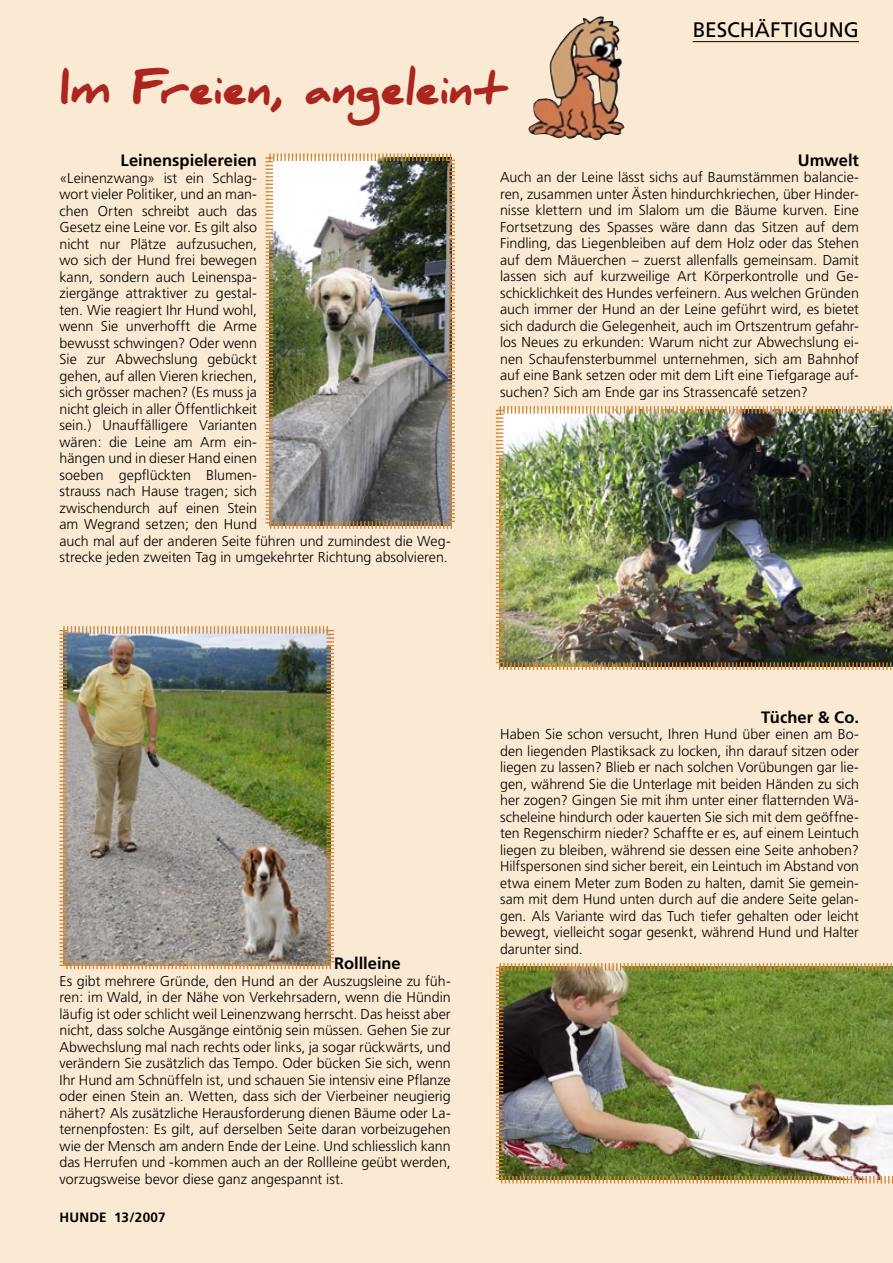
<style>
.page{position:relative;width:893px;height:1263px;background:#faead3}
.page>*{position:absolute;margin:0;border:0;box-sizing:border-box;transform-origin:0 0}
.t1{font:900 42px "Daniel";letter-spacing:-.01em;color:#aa261f}
.t2{font:21px "Frutiger";color:#000}
.t3{font:700 16.5px "Frutiger";color:#000}
.t4{font:300 14.25px/16.5px "Frutiger";color:#000;text-align:justify}
.t5{font:700 13.5px "Frutiger";letter-spacing:.015em;color:#000}
</style>
<div class="page">
<hr style="left:693px;top:41px;width:166px;height:1px;background:#000">
<img style="left:265px;top:153px;width:190px;height:376px">
<img style="left:59px;top:626px;width:276px;height:344px">
<img style="left:495px;top:963px;width:398px;height:221px">
<img style="left:495px;top:406px;width:398px;height:264px">
<img style="left:528px;top:16px;width:97px;height:124px">
<h2 class="t2" style="left:693px;top:17px;width:165px">BESCHÄFTIGU NG</h2>
<h1 class="t1" style="left:60px;top:65px;width:449px">Im Freien, angeleint</h1>
<p class="t3" style="left:121px;top:151px;width:138px">Leinenspielereien</p>
<p class="t4" style="left:60px;top:170px;width:393px;text-align:left">«Leinenzwang» ist ein Schlag-<br>wort vieler Politiker, und an man-<br>chen Orten schreibt auch das<br>Gesetz eine Leine vor. Es gilt also<br>nicht nur Plätze aufzusuchen,<br>wo sich der Hund frei bewegen<br>kann, sondern auch Leinenspa-<br>ziergänge attraktiver zu gestal-<br>ten. Wie reagiert Ihr Hund wohl,<br>wenn Sie unverhofft die Arme<br>bewusst schwingen? Oder wenn<br>Sie zur Abwechslung gebückt<br>gehen, auf allen Vieren kriechen,<br>sich grösser machen? (Es muss ja<br>nicht gleich in aller Öffentlichkeit<br>sein.) Unauffälligere Varianten<br>wären: die Leine am Arm ein-<br>hängen und in dieser Hand einen<br>soeben gepflückten Blumen-<br>strauss nach Hause tragen; sich<br>zwischendurch auf einen Stein<br>am Wegrand setzen; den Hund<br>auch mal auf der anderen Seite führen und zumindest die Weg&shy;strecke jeden zweiten Tag in umgekehrter Richtung absolvieren.</p>
<p class="t3" style="left:798px;top:150px;width:63px">Umwelt</p>
<p class="t4" style="left:500px;top:169px;width:360px">Auch an der Leine lässt sichs auf Baumstämmen balancie&shy;ren, zusammen unter Ästen hindurchkriechen, über Hinder&shy;nisse klettern und im Slalom um die Bäume kurven. Eine Fortsetzung des Spasses wäre dann das Sitzen auf dem Findling, das Liegenbleiben auf dem Holz oder das Stehen auf dem Mäuerchen – zuerst allenfalls gemeinsam. Damit lassen sich auf kurzweilige Art Körperkontrolle und Ge&shy;schicklichkeit des Hundes verfeinern. Aus welchen Gründen auch immer der Hund an der Leine geführt wird, es bietet sich dadurch die Gelegenheit, auch im Ortszentrum gefahr&shy;los Neues zu erkunden: Warum nicht zur Abwechslung ei&shy;nen Schaufensterbummel unternehmen, sich am Bahnhof auf eine Bank setzen oder mit dem Lift eine Tiefgarage auf&shy;suchen? Sich am Ende gar ins Strassencafé setzen?</p>
<p class="t3" style="left:334px;top:954px;width:68px">Rollleine</p>
<p class="t4" style="left:60px;top:973px;width:393px">Es gibt mehrere Gründe, den Hund an der Auszugsleine zu füh&shy;ren: im Wald, in der Nähe von Verkehrsadern, wenn die Hündin läufig ist oder schlicht weil Leinenzwang herrscht. Das heisst aber nicht, dass solche Ausgänge eintönig sein müssen. Gehen Sie zur Abwechslung mal nach rechts oder links, ja sogar rückwärts, und verändern Sie zusätzlich das Tempo. Oder bücken Sie sich, wenn Ihr Hund am Schnüffeln ist, und schauen Sie intensiv eine Pflanze oder einen Stein an. Wetten, dass sich der Vierbeiner neugierig nähert? Als zusätzliche Herausforderung dienen Bäume oder La&shy;ternenpfosten: Es gilt, auf derselben Seite daran vorbeizugehen wie der Mensch am andern Ende der Leine. Und schliesslich kann das Herrufen und -kommen auch an der Rollleine geübt werden, vorzugsweise bevor diese ganz angespannt ist.</p>
<p class="t5" style="left:60px;top:1209px;width:108px">HUNDE 13/2007</p>
<p class="t3" style="left:761px;top:707px;width:99px">Tücher &amp; Co.</p>
<p class="t4" style="left:500px;top:726px;width:360px">Haben Sie schon versucht, Ihren Hund über einen am Bo&shy;den liegenden Plastiksack zu locken, ihn darauf sitzen oder liegen zu lassen? Blieb er nach solchen Vorübungen gar lie&shy;gen, während Sie die Unterlage mit beiden Händen zu sich her zogen? Gingen Sie mit ihm unter einer flatternden Wä&shy;scheleine hindurch oder kauerten Sie sich mit dem geöffne&shy;ten Regenschirm nieder? Schaffte er es, auf einem Leintuch liegen zu bleiben, während sie dessen eine Seite anhoben?<br>Hilfspersonen sind sicher bereit, ein Leintuch im Abstand von etwa einem Meter zum Boden zu halten, damit Sie gemein&shy;sam mit dem Hund unten durch auf die andere Seite gelan&shy;gen. Als Variante wird das Tuch tiefer gehalten oder leicht bewegt, vielleicht sogar gesenkt, während Hund und Halter darunter sind.</p>
</div>
